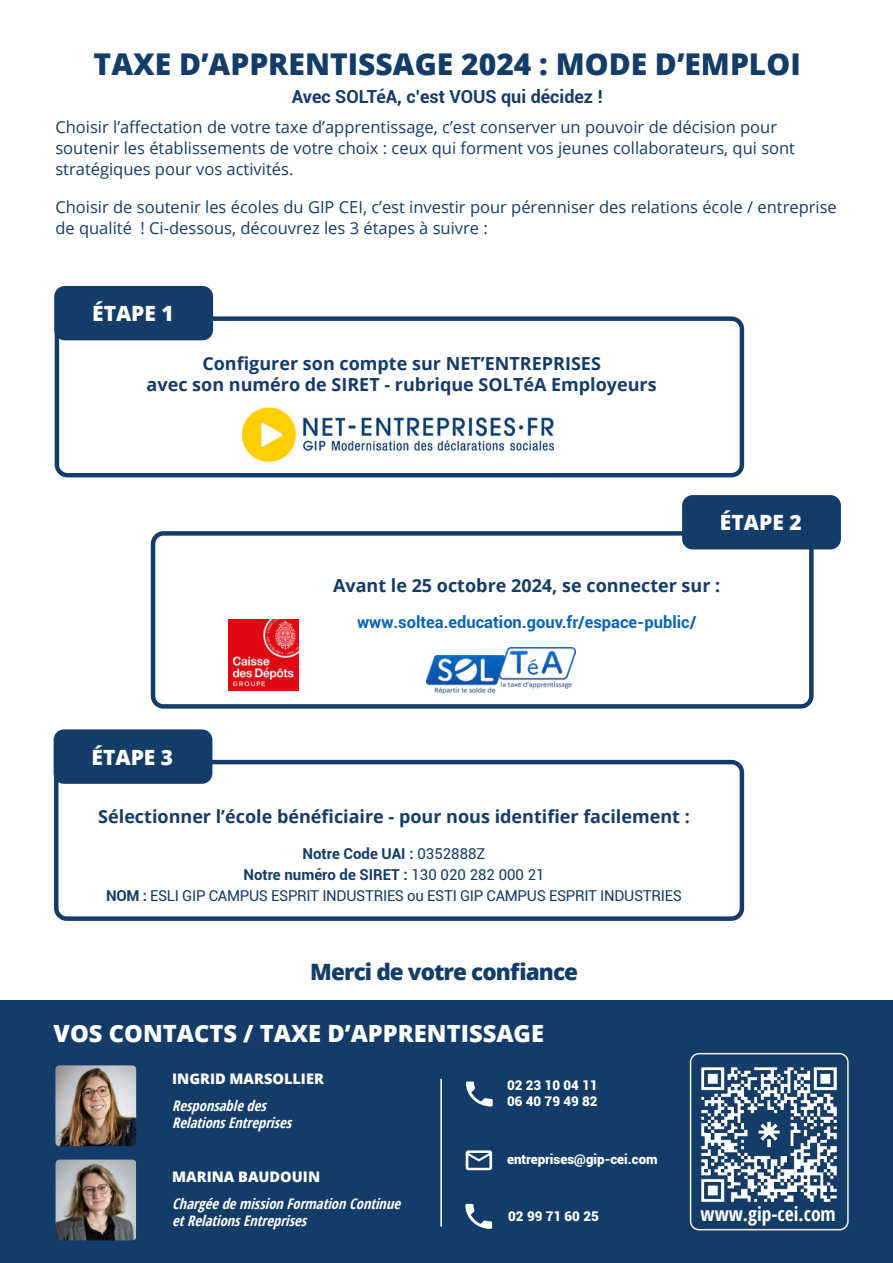
<style>
.page{position:relative;width:893px;height:1263px;background:#fff}
.page>*{position:absolute;margin:0;border:0;box-sizing:border-box;transform-origin:0 0}
.t1{font:800 30px "Open Sans";color:#143c68}
.t2{font:800 23.7px "Open Sans";color:#fff}
.t3{font:800 22.5px "Open Sans";letter-spacing:-.04em;color:#143c67}
.t4{font:800 21px "Open Sans";color:#fff}
.t5{font:700 19.5px "Open Sans Condensed";color:#fff}
.t6{font:700 18px/21px "Open Sans";color:#143c69;text-align:center}
.t7{font:700 18px "Roboto";color:#143c69}
.t8{font:16.5px/21px "Open Sans";color:#143c69}
.t9{font:700 16.5px "Roboto";color:#0863bb}
.t10{font:15px/21px "Roboto";letter-spacing:-.02em;color:#143c69;text-align:center}
.t11{font:italic 700 14.55px/16.5px "Open Sans Condensed";color:#fff}
.t12{font:800 14.55px "Open Sans";color:#fff}
.t13{font:900 13.35px/16px "Roboto";color:#fff}
.s1{font-weight:700}
</style>
<div class="page">
<div style="left:54px;top:760px;width:690px;height:161px;border:5px solid #143c68;border-radius:11px"></div>
<img style="left:427px;top:647px;width:149px;height:46px">
<div style="left:0;top:1000px;width:893px;height:263px;background:#143c69"></div>
<div style="left:690px;top:1053px;width:159px;height:177px;border:2px solid #efefee;border-radius:8px"></div>
<svg style="left:466px;top:1081px;width:27px;height:25px"></svg>
<svg style="left:465px;top:1204px;width:27px;height:25px"></svg>
<svg style="left:466px;top:1150px;width:26px;height:20px"></svg>
<hr style="left:440px;top:1079px;width:2px;height:147px;background:#fff">
<img style="left:701px;top:1067px;width:136px;height:135px">
<img style="left:55px;top:1065px;width:81px;height:81px">
<img style="left:56px;top:1159px;width:80px;height:81px">
<div style="left:54px;top:729px;width:158px;height:55px;background:#143c68;border-radius:11px"></div>
<img style="left:228px;top:620px;width:70px;height:71px">
<div style="left:682px;top:495px;width:159px;height:54px;background:#143c68;border-radius:11px"></div>
<div style="left:151px;top:531px;width:663px;height:178px;border:5px solid #143c68;border-radius:11px"></div>
<div style="left:55px;top:316px;width:689px;height:161px;border:5px solid #143c68;border-radius:11px"></div>
<div style="left:54px;top:286px;width:159px;height:54px;background:#143c68;border-radius:11px"></div>
<img style="left:242px;top:406px;width:311px;height:66px">
<h1 class="t1" style="left:94px;top:47px;width:709px">TAXE D’APPRENTISSAGE 2024 : MODE D’EMPLOI</h1>
<p class="t7" style="left:292px;top:89px;width:312px">Avec SOLTéA, c’est VOUS qui décidez !</p>
<p class="t8" style="left:55px;top:117px;width:741px">Choisir l’affectation de votre taxe d’apprentissage, c’est conserver un pouvoir de décision pour soutenir les établissements de votre choix : ceux qui forment vos jeunes collaborateurs, qui sont stratégiques pour vos activités.</p>
<p class="t8" style="left:55px;top:196px;width:783px">Choisir de soutenir les écoles du GIP CEI, c’est investir pour pérenniser des relations école / entreprise de qualité ! Ci-dessous, découvrez les 3 étapes à suivre :</p>
<p class="t4" style="left:92px;top:302px;width:83px">ÉTAPE 1</p>
<p class="t6" style="left:147px;top:353px;width:512px">Configurer son compte sur NET’ENTREPRISES<br>avec son numéro de SIRET - rubrique SOLTéA Employeurs</p>
<p class="t4" style="left:720px;top:511px;width:83px">ÉTAPE 2</p>
<p class="t4" style="left:91px;top:745px;width:83px">ÉTAPE 3</p>
<p class="t6" style="left:333px;top:575px;width:389px">Avant le 25 octobre 2024, se connecter sur :</p>
<p class="t9" style="left:357px;top:615px;width:341px">www.soltea.education.gouv.fr/espace-public/</p>
<p class="t6" style="left:98px;top:805px;width:593px">Sélectionner l’école bénéficiaire - pour nous identifier facilement :</p>
<p class="t10" style="left:106px;top:843px;width:577px"><span class="s1">Notre Code UAI :</span> 0352888Z<br><span class="s1">Notre numéro de SIRET :</span> 130 020 282 000 21<br><span class="s1">NOM :</span> ESLI GIP CAMPUS ESPRIT INDUSTRIES ou ESTI GIP CAMPUS ESPRIT INDUSTRIES</p>
<h3 class="t3" style="left:310px;top:954px;width:269px">Merci de votre confiance</h3>
<h2 class="t2" style="left:54px;top:1020px;width:492px">VOS CONTACTS / TAXE D’APPRENTISSAGE</h2>
<p class="t13" style="left:507px;top:1078px;width:92px">02 23 10 04 11<br>06 40 79 49 82</p>
<p class="t12" style="left:172px;top:1070px;width:153px">INGRID MARSOLLIER</p>
<p class="t11" style="left:172px;top:1099px;width:124px">Responsabledes<br>RelationsEntreprises</p>
<p class="t12" style="left:172px;top:1169px;width:149px">MARINA BAUDOUIN</p>
<p class="t11" style="left:172px;top:1197px;width:233px">Chargéedemission Formation Continue etRelationsEntreprises</p>
<p class="t13" style="left:507px;top:1152px;width:152px">entreprises@gip-cei.com</p>
<p class="t13" style="left:508px;top:1210px;width:92px">02 99 71 60 25</p>
<p class="t5" style="left:701px;top:1206px;width:137px">www.gip-cei.com</p>
</div>
